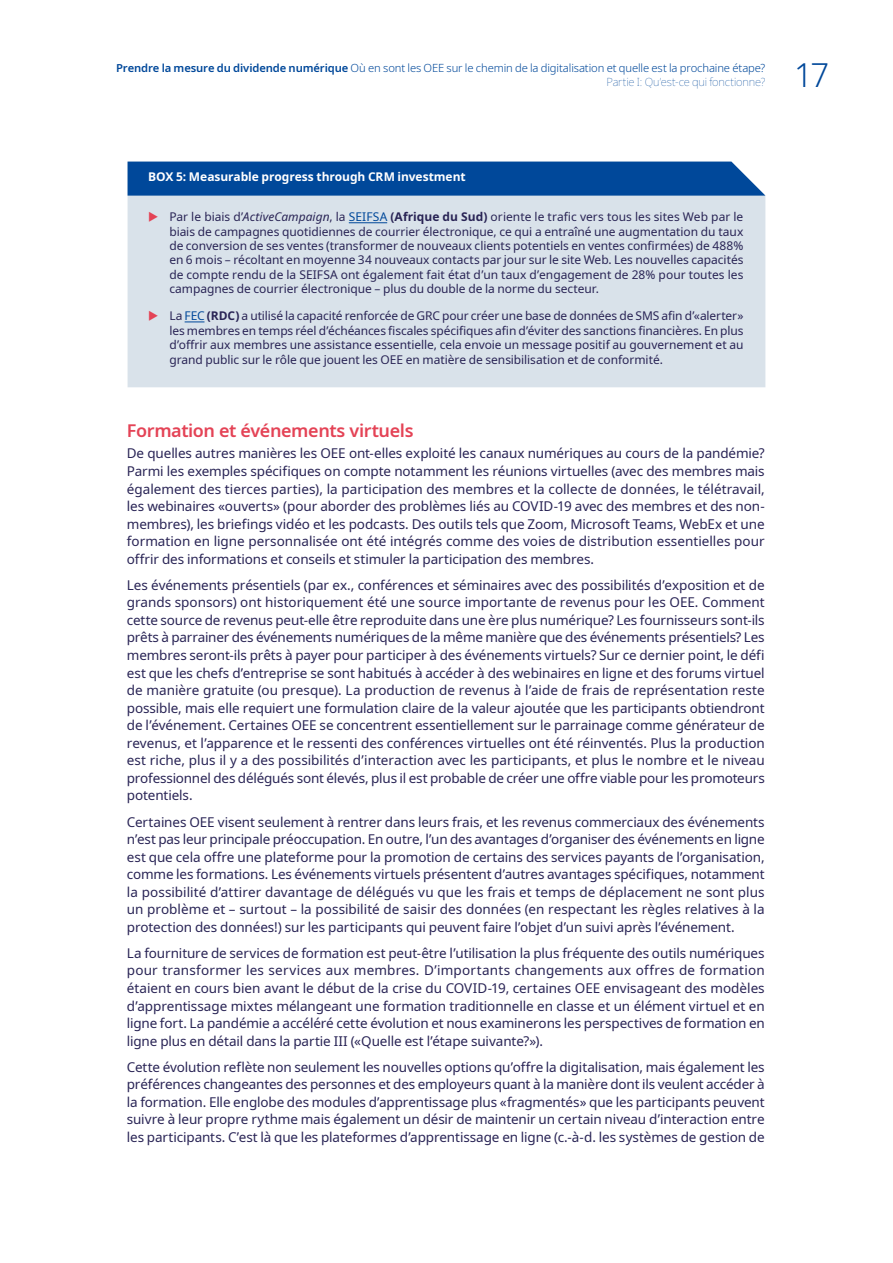
<style>
.page{position:relative;width:893px;height:1263px;background:#fff}
.page>*{position:absolute;margin:0;border:0;box-sizing:border-box;transform-origin:0 0}
.t1{font:300 33px "Noto Sans";color:#00489a}
.t2{font:600 18px "Noto Sans";letter-spacing:-.025em;color:#e44356}
.t3{font:13.5px/17.5px "Noto Sans";letter-spacing:-.01em;color:#292455;text-align:justify}
.t4{font:12px/14.4px "Noto Sans";letter-spacing:-.005em;color:#292455;text-align:justify}
.t5{font:700 12px "Noto Sans";letter-spacing:-.005em;color:#fff}
.t6{font:300 11.25px/14.7px "Noto Sans";letter-spacing:-.01em;color:#00489a;text-align:right}
.s1{font-weight:600}
.s2{font-weight:100}
.s3{font-style:italic}
.s4{color:#00489a}
.s5{font-weight:700}
</style>
<div class="page">
<div style="left:128px;top:196px;width:637px;height:191px;background:#d9e2ea"></div>
<div style="left:128px;top:162px;width:637px;height:34px;background:#00489a"></div>
<hr style="left:349px;top:222px;width:38px;height:1px;background:#00489a">
<svg style="left:185px;top:322px;width:19px;height:1px"></svg>
<svg style="left:149px;top:212px;width:9px;height:10px"></svg>
<svg style="left:149px;top:311px;width:9px;height:10px"></svg>
<p class="t6" style="left:116px;top:61px;width:651px"><span class="s1">Prendre la mesure du dividende numérique</span> Où en sont les OEE sur le chemin de la digitalisation et quelle est la prochaine étape?<br><span class="s2">Partie I: Qu’est-ce qui fonctionne?</span></p>
<h1 class="t1" style="left:794px;top:52px;width:36px">17</h1>
<p class="t5" style="left:148px;top:168px;width:319px">BOX 5: Measurable progress through CRM investment</p>
<p class="t4" style="left:169px;top:210px;width:576px">Par le biais d’<span class="s3">ActiveCampaign</span>, la <span class="s4">SEIFSA</span> <span class="s5">(Afrique du Sud)</span> oriente le trafic vers tous les sites Web par le biais de campagnes quotidiennes de courrier électronique, ce qui a entraîné une augmentation du taux de conversion de ses ventes (transformer de nouveaux clients potentiels en ventes confirmées) de 488% en 6 mois – récoltant en moyenne 34 nouveaux contacts par jour sur le site Web. Les nouvelles capacités de compte rendu de la SEIFSA ont également fait état d’un taux d’engagement de 28% pour toutes les campagnes de courrier électronique – plus du double de la norme du secteur.</p>
<p class="t4" style="left:169px;top:309px;width:576px">La <span class="s4">FEC</span> <span class="s5">(RDC)</span> a utilisé la capacité renforcée de GRC pour créer une base de données de SMS afin d’«alerter» les membres en temps réel d’échéances fiscales spécifiques afin d’éviter des sanctions financières. En plus d’offrir aux membres une assistance essentielle, cela envoie un message positif au gouvernement et au grand public sur le rôle que jouent les OEE en matière de sensibilisation et de conformité.</p>
<h2 class="t2" style="left:127px;top:417px;width:288px">Formation et événements virtuels</h2>
<p class="t3" style="left:127px;top:445px;width:639px">De quelles autres manières les OEE ont-elles exploité les canaux numériques au cours de la pandémie?<br>Parmi les exemples spécifiques on compte notamment les réunions virtuelles (avec des membres mais également des tierces parties), la participation des membres et la collecte de données, le télétravail, les webinaires «ouverts» (pour aborder des problèmes liés au COVID-19 avec des membres et des non&shy;membres), les briefings vidéo et les podcasts. Des outils tels que Zoom, Microsoft Teams, WebEx et une formation en ligne personnalisée ont été intégrés comme des voies de distribution essentielles pour offrir des informations et conseils et stimuler la participation des membres.</p>
<p class="t3" style="left:127px;top:576px;width:639px">Les événements présentiels (par ex., conférences et séminaires avec des possibilités d’exposition et de grands sponsors) ont historiquement été une source importante de revenus pour les OEE. Comment cette source de revenus peut-elle être reproduite dans une ère plus numérique? Les fournisseurs sont-ils prêts à parrainer des événements numériques de la même manière que des événements présentiels? Les membres seront-ils prêts à payer pour participer à des événements virtuels? Sur ce dernier point, le défi est que les chefs d’entreprise se sont habitués à accéder à des webinaires en ligne et des forums virtuel de manière gratuite (ou presque). La production de revenus à l’aide de frais de représentation reste possible, mais elle requiert une formulation claire de la valeur ajoutée que les participants obtiendront de l’événement. Certaines OEE se concentrent essentiellement sur le parrainage comme générateur de revenus, et l’apparence et le ressenti des conférences virtuelles ont été réinventés. Plus la production est riche, plus il y a des possibilités d’interaction avec les participants, et plus le nombre et le niveau professionnel des délégués sont élevés, plus il est probable de créer une offre viable pour les promoteurs potentiels.</p>
<p class="t3" style="left:127px;top:813px;width:639px">Certaines OEE visent seulement à rentrer dans leurs frais, et les revenus commerciaux des événements n’est pas leur principale préoccupation. En outre, l’un des avantages d’organiser des événements en ligne est que cela offre une plateforme pour la promotion de certains des services payants de l’organisation, comme les formations. Les événements virtuels présentent d’autres avantages spécifiques, notamment la possibilité d’attirer davantage de délégués vu que les frais et temps de déplacement ne sont plus un problème et – surtout – la possibilité de saisir des données (en respectant les règles relatives à la protection des données!) sur les participants qui peuvent faire l’objet d’un suivi après l’événement.</p>
<p class="t3" style="left:127px;top:944px;width:639px">La fourniture de services de formation est peut-être l’utilisation la plus fréquente des outils numériques pour transformer les services aux membres. D’importants changements aux offres de formation étaient en cours bien avant le début de la crise du COVID-19, certaines OEE envisageant des modèles d’apprentissage mixtes mélangeant une formation traditionnelle en classe et un élément virtuel et en ligne fort. La pandémie a accéléré cette évolution et nous examinerons les perspectives de formation en ligne plus en détail dans la partie III («Quelle est l’étape suivante?»).</p>
<p class="t3" style="left:127px;top:1058px;width:639px">Cette évolution reflète non seulement les nouvelles options qu’offre la digitalisation, mais également les préférences changeantes des personnes et des employeurs quant à la manière dont ils veulent accéder à la formation. Elle englobe des modules d’apprentissage plus «fragmentés» que les participants peuvent suivre à leur propre rythme mais également un désir de maintenir un certain niveau d’interaction entre les participants. C’est là que les plateformes d’apprentissage en ligne (c.-à-d. les systèmes de gestion de</p>
</div>
